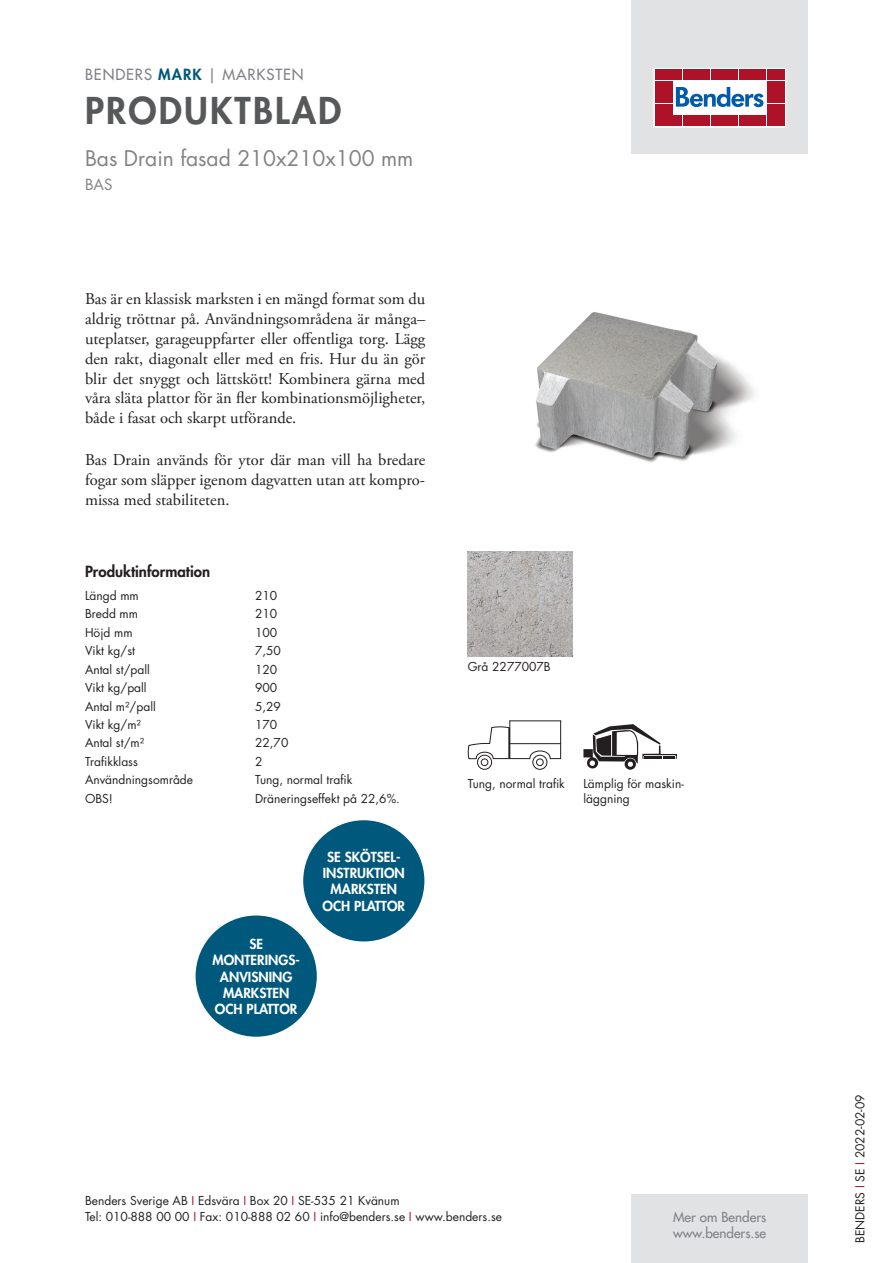
<style>
.page{position:relative;width:893px;height:1263px;background:#fff}
.page>*{position:absolute;margin:0;border:0;box-sizing:border-box;transform-origin:0 0}
.t1{font:800 36px "Futura Std";letter-spacing:.06em;color:#57585a}
.t2{font:21px "Futura Std";color:#808285}
.t3{font:16.5px/19.8px "Adobe Garamond Pro";color:#231f20;text-align:justify}
.t4{font:500 15px "Futura Std";letter-spacing:.06em;color:#808285}
.t5{font:800 15px "Futura Std";color:#231f20}
.t6{font:15px "Futura Std";color:#808285}
.t7{font:800 13.5px/16.2px "Futura Std";color:#fff;text-align:center}
.t8{font:500 13.5px/16.2px "Futura Std";color:#808285}
.t9{font:12px/16.5px "Futura Std";color:#231f20}
.s1{font-weight:800;color:#00597d}
.s2{color:#ae1229}
</style>
<div class="page">
<div style="left:631px;top:0;width:177px;height:153px;background:#e1e2e4"></div>
<div style="left:631px;top:1195px;width:177px;height:68px;background:#e1e2e4"></div>
<svg style="left:656px;top:70px;width:128px;height:55px;background:#ebc6cb"></svg>
<div style="left:654px;top:68px;width:132px;height:59px;border:1px solid #fff"></div>
<div style="left:655px;top:70px;width:8px;height:10px;background:#ae1229"></div>
<div style="left:664px;top:70px;width:8px;height:10px;background:#ae1229"></div>
<div style="left:655px;top:81px;width:8px;height:10px;background:#ae1229"></div>
<div style="left:664px;top:81px;width:8px;height:10px;background:#ae1229"></div>
<div style="left:655px;top:93px;width:8px;height:10px;background:#ae1229"></div>
<div style="left:664px;top:93px;width:8px;height:10px;background:#ae1229"></div>
<div style="left:655px;top:104px;width:8px;height:11px;background:#ae1229"></div>
<div style="left:664px;top:104px;width:8px;height:11px;background:#ae1229"></div>
<div style="left:655px;top:116px;width:8px;height:10px;background:#ae1229"></div>
<div style="left:664px;top:116px;width:8px;height:10px;background:#ae1229"></div>
<div style="left:674px;top:70px;width:8px;height:10px;background:#ae1229"></div>
<div style="left:683px;top:70px;width:8px;height:10px;background:#ae1229"></div>
<div style="left:692px;top:70px;width:8px;height:10px;background:#ae1229"></div>
<div style="left:702px;top:70px;width:8px;height:10px;background:#ae1229"></div>
<div style="left:711px;top:70px;width:8px;height:10px;background:#ae1229"></div>
<div style="left:720px;top:70px;width:8px;height:10px;background:#ae1229"></div>
<div style="left:730px;top:70px;width:8px;height:10px;background:#ae1229"></div>
<div style="left:739px;top:70px;width:8px;height:10px;background:#ae1229"></div>
<div style="left:748px;top:70px;width:8px;height:10px;background:#ae1229"></div>
<div style="left:758px;top:70px;width:8px;height:10px;background:#ae1229"></div>
<div style="left:674px;top:116px;width:8px;height:10px;background:#ae1229"></div>
<div style="left:683px;top:116px;width:8px;height:10px;background:#ae1229"></div>
<div style="left:692px;top:116px;width:8px;height:10px;background:#ae1229"></div>
<div style="left:702px;top:116px;width:8px;height:10px;background:#ae1229"></div>
<div style="left:711px;top:116px;width:8px;height:10px;background:#ae1229"></div>
<div style="left:720px;top:116px;width:8px;height:10px;background:#ae1229"></div>
<div style="left:730px;top:116px;width:8px;height:10px;background:#ae1229"></div>
<div style="left:739px;top:116px;width:8px;height:10px;background:#ae1229"></div>
<div style="left:748px;top:116px;width:8px;height:10px;background:#ae1229"></div>
<div style="left:758px;top:116px;width:8px;height:10px;background:#ae1229"></div>
<div style="left:767px;top:70px;width:8px;height:10px;background:#ae1229"></div>
<div style="left:776px;top:70px;width:8px;height:10px;background:#ae1229"></div>
<div style="left:767px;top:81px;width:8px;height:10px;background:#ae1229"></div>
<div style="left:776px;top:81px;width:8px;height:10px;background:#ae1229"></div>
<div style="left:767px;top:93px;width:8px;height:10px;background:#ae1229"></div>
<div style="left:776px;top:93px;width:8px;height:10px;background:#ae1229"></div>
<div style="left:767px;top:104px;width:8px;height:11px;background:#ae1229"></div>
<div style="left:776px;top:104px;width:8px;height:11px;background:#ae1229"></div>
<div style="left:767px;top:116px;width:8px;height:10px;background:#ae1229"></div>
<div style="left:776px;top:116px;width:8px;height:10px;background:#ae1229"></div>
<svg style="left:676px;top:87px;width:87px;height:20px;background:#8ab3d7"></svg>
<div style="left:303px;top:820px;width:121px;height:121px;background:#00597d;border-radius:50%"></div>
<div style="left:196px;top:915px;width:121px;height:122px;background:#00597d;border-radius:50%"></div>
<img style="left:535px;top:312px;width:220px;height:151px">
<img style="left:468px;top:552px;width:105px;height:105px">
<div style="left:477px;top:755px;width:15px;height:15px;border:1px solid #231f20;border-radius:50%"></div>
<div style="left:532px;top:755px;width:15px;height:15px;border:1px solid #231f20;border-radius:50%"></div>
<svg style="left:468px;top:720px;width:93px;height:46px"></svg>
<svg style="left:625px;top:758px;width:11px;height:12px"></svg>
<svg style="left:583px;top:724px;width:94px;height:44px"></svg>
<p class="t4" style="left:85px;top:65px;width:220px">BENDERS <span class="s1">MARK</span> | MARKSTEN</p>
<h1 class="t1" style="left:85px;top:87px;width:258px">PRODUKTBLAD</h1>
<p class="t2" style="left:85px;top:144px;width:330px">Bas Drain fasad 210x210x100 mm</p>
<p class="t6" style="left:85px;top:175px;width:29px">BAS</p>
<p class="t3" style="left:85px;top:290px;width:342px">Bas är en klassisk marksten i en mängd format som du aldrig tröttnar på. Användningsområdena är många– uteplatser, garageuppfarter eller offentliga torg. Lägg den rakt, diagonalt eller med en fris. Hur du än gör blir det snyggt och lättskött! Kombinera gärna med våra släta plattor för än fler kombinationsmöjligheter, både i fasat och skarpt utförande.</p>
<p class="t3" style="left:85px;top:451px;width:342px">Bas Drain används för ytor där man vill ha bredare fogar som släpper igenom dagvatten utan att kompro&shy;missa med stabiliteten.</p>
<p class="t5" style="left:85px;top:562px;width:127px">Produktinformation</p>
<p class="t9" style="left:85px;top:587px;width:55px">Längd mm</p>
<p class="t9" style="left:255px;top:587px;width:24px">210</p>
<p class="t9" style="left:85px;top:606px;width:55px">Bredd mm</p>
<p class="t9" style="left:255px;top:606px;width:24px">210</p>
<p class="t9" style="left:85px;top:624px;width:49px">Höjd mm</p>
<p class="t9" style="left:255px;top:624px;width:24px">100</p>
<p class="t9" style="left:85px;top:643px;width:51px">Vikt kg/st</p>
<p class="t9" style="left:255px;top:643px;width:27px">7,50</p>
<p class="t9" style="left:85px;top:661px;width:66px">Antal st/pall</p>
<p class="t9" style="left:255px;top:661px;width:24px">120</p>
<p class="t9" style="left:85px;top:680px;width:63px">Vikt kg/pall</p>
<p class="t9" style="left:255px;top:680px;width:24px">900</p>
<p class="t9" style="left:85px;top:698px;width:72px">Antal m²/pall</p>
<p class="t9" style="left:255px;top:698px;width:27px">5,29</p>
<p class="t9" style="left:85px;top:716px;width:57px">Vikt kg/m²</p>
<p class="t9" style="left:255px;top:716px;width:24px">170</p>
<p class="t9" style="left:85px;top:735px;width:61px">Antal st/m²</p>
<p class="t9" style="left:255px;top:735px;width:35px">22,70</p>
<p class="t9" style="left:85px;top:753px;width:54px">Trafikklass</p>
<p class="t9" style="left:255px;top:753px;width:9px">2</p>
<p class="t9" style="left:85px;top:772px;width:110px">Användningsområde</p>
<p class="t9" style="left:255px;top:772px;width:99px">Tung, normal trafik</p>
<p class="t9" style="left:85px;top:790px;width:29px">OBS!</p>
<p class="t9" style="left:255px;top:790px;width:146px">Dräneringseffekt på 22,6%.</p>
<p class="t7" style="left:212px;top:936px;width:89px">SE<br>MONTERINGS-<br>ANVISNING<br>MARKSTEN<br>OCH PLATTOR</p>
<p class="t7" style="left:323px;top:849px;width:84px">SE SKÖTSEL-<br>INSTRUKTION<br>MARKSTEN<br>OCH PLATTOR</p>
<p class="t9" style="left:468px;top:659px;width:85px">Grå 2277007B</p>
<p class="t9" style="left:468px;top:776px;width:99px">Tung, normal trafik</p>
<p class="t9" style="left:583px;top:777px;width:102px;line-height:14.4px">Lämplig för maskin&shy;läggning</p>
<p class="t9" style="left:85px;top:1192px;width:418px">Benders Sverige AB <span class="s2">I</span> Edsvära <span class="s2">I</span> Box 20 <span class="s2">I</span> SE-535 21 Kvänum<br>Tel: 010-888 00 00 <span class="s2">I</span> Fax: 010-888 02 60 <span class="s2">I</span> info@benders.se <span class="s2">I</span> www.benders.se</p>
<p class="t8" style="left:673px;top:1209px;width:95px">Mer om Benders www.benders.se</p>
<p class="t9" style="left:852px;top:1243px;width:150px;rotate:-90deg">BENDERS <span class="s2">I</span> SE <span class="s2">I</span> 2022-02-09</p>
</div>
